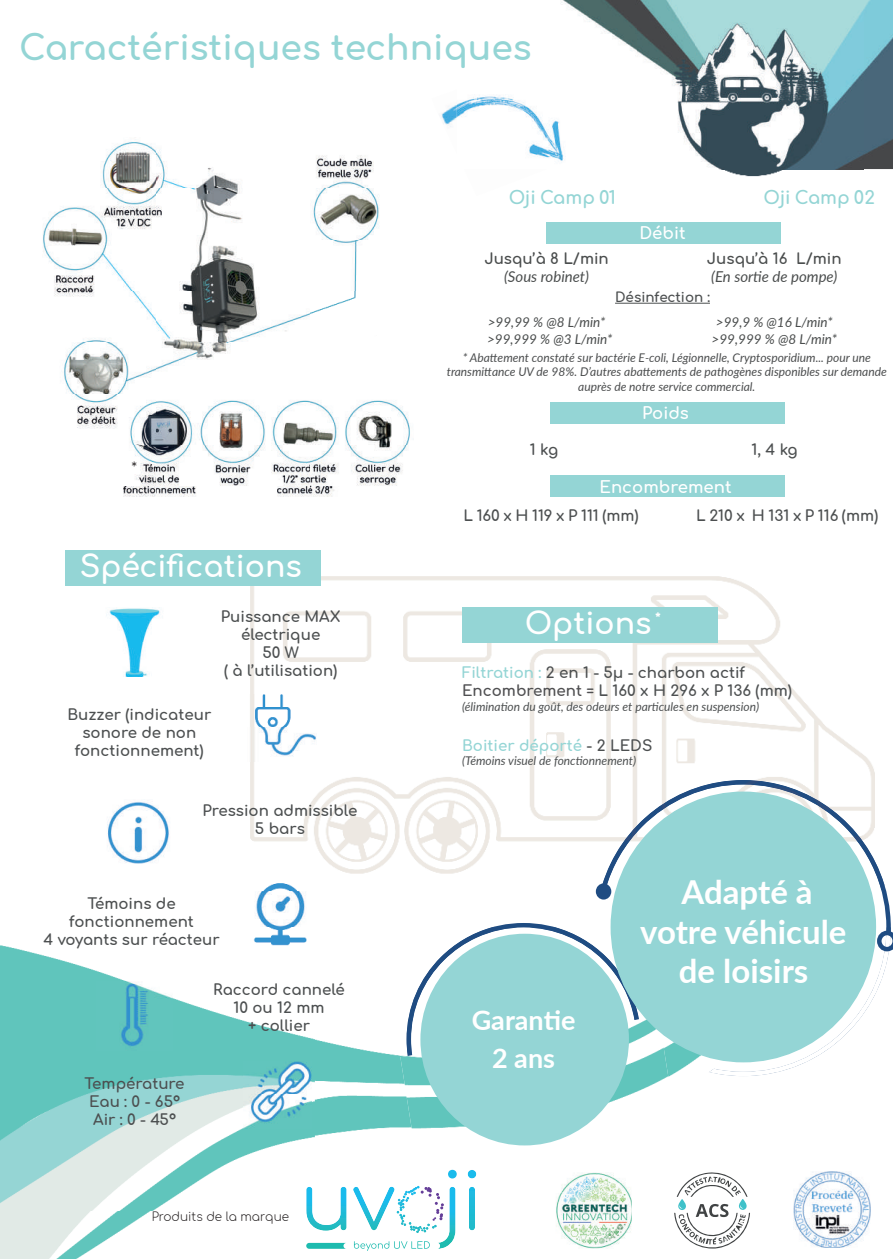
<style>
.page{position:relative;width:893px;height:1259px;background:#fff}
.page>*{position:absolute;margin:0;border:0;box-sizing:border-box;transform-origin:0 0}
.t1{font:700 34.5px "Comfortaa";color:#94d5d5}
.t2{font:700 33px/39.6px "Lato";color:#fff;text-align:center}
.t3{font:700 30px "Comfortaa";color:#fff}
.t4{font:700 27px/37.5px "Lato";color:#fff;text-align:center}
.t5{font:700 18px "Comfortaa";color:#94d5d5}
.t6{font:700 16.5px "Comfortaa";color:#fff}
.t7{font:700 15px/18px "Comfortaa";color:#4c4f50;text-align:center}
.t8{font:italic 15px "Lato";color:#4a4d4d}
.t9{font:700 15px "Comfortaa";color:#4a4d4d}
.t10{font:700 15px "Comfortaa";color:#94d5d5}
.t11{font:15px "Lato";color:#231f20}
.t12{font:700 15px "Comfortaa";color:#fff}
.t13{font:italic 13.5px/16.2px "Lato";color:#4a4d4d}
.t14{font:700 13.5px "Comfortaa";color:#4c4f50}
.t15{font:italic 12px/14.4px "Lato";color:#4b4d4e;text-align:center}
.t16{font:italic 12px "Lato";color:#4c4f50}
.t17{font:300 12px "Comfortaa";color:#231f20}
.s1{color:#94d5d5}
.s2{color:#4f4f51}
.s3{color:#4d5051}
.s4{color:#4c4f50}
</style>
<div class="page">
<img style="left:560px;top:0;width:333px;height:169px">
<img style="left:250px;top:576px;width:625px;height:298px">
<img style="left:602px;top:780px;width:282px;height:110px">
<img style="left:545px;top:861px;width:60px;height:27px">
<img style="left:0;top:945px;width:315px;height:314px">
<img style="left:315px;top:1039px;width:85px;height:30px">
<img style="left:315px;top:1069px;width:85px;height:180px">
<img style="left:725px;top:927px;width:166px;height:149px">
<img style="left:639px;top:1010px;width:86px;height:65px">
<img style="left:409px;top:927px;width:230px;height:89px">
<img style="left:400px;top:1016px;width:284px;height:198px">
<img style="left:43px;top:142px;width:367px;height:354px">
<div style="left:462px;top:607px;width:256px;height:35px;background:#94d5d5"></div>
<div style="left:65px;top:550px;width:256px;height:36px;background:#94d5d5"></div>
<div style="left:550px;top:475px;width:234px;height:22px;background:#94d5d5"></div>
<div style="left:550px;top:402px;width:234px;height:22px;background:#94d5d5"></div>
<svg style="left:306px;top:1186px;width:41px;height:44px"></svg>
<svg style="left:468px;top:1169px;width:8px;height:61px"></svg>
<svg style="left:353px;top:1185px;width:102px;height:66px"></svg>
<svg style="left:306px;top:1242px;width:41px;height:6px"></svg>
<svg style="left:448px;top:1169px;width:9px;height:9px"></svg>
<svg style="left:674px;top:1170px;width:76px;height:79px"></svg>
<img style="left:441px;top:104px;width:16px;height:23px">
<img style="left:457px;top:63px;width:119px;height:106px">
<svg style="left:518px;top:64px;width:12px;height:4px"></svg>
<img style="left:106px;top:608px;width:54px;height:69px">
<img style="left:97px;top:981px;width:76px;height:70px">
<img style="left:107px;top:802px;width:62px;height:62px">
<img style="left:250px;top:694px;width:74px;height:67px">
<img style="left:243px;top:883px;width:72px;height:68px">
<img style="left:243px;top:1061px;width:68px;height:67px">
<div style="left:547px;top:222px;width:234px;height:22px;background:#94d5d5"></div>
<img style="left:794px;top:1171px;width:76px;height:77px">
<img style="left:556px;top:1193px;width:76px;height:55px">
<img style="left:556px;top:1172px;width:76px;height:21px">
<img style="left:638px;top:0;width:225px;height:177px">
<div style="left:611px;top:792px;width:264px;height:269px;background:#94d5d5;border-radius:50%"></div>
<div style="left:420px;top:933px;width:209px;height:212px;background:#94d5d5;border-radius:50%"></div>
<div style="left:596px;top:883px;width:15px;height:16px;background:#1f4c82;border-radius:50%"></div>
<svg style="left:877px;top:930px;width:16px;height:21px"></svg>
<hr style="left:615px;top:303px;width:95px;height:1px;background:#4c4f50">
<h1 class="t1" style="left:19px;top:16px;width:514px">Caractéristiques techniques</h1>
<p class="t5" style="left:509px;top:190px;width:109px">Oji Camp 01</p>
<p class="t5" style="left:763px;top:190px;width:113px">Oji Camp 02</p>
<p class="t6" style="left:639px;top:218px;width:48px">Débit</p>
<p class="t9" style="left:707px;top:245px;width:136px">Jusqu’à 16 L/min</p>
<p class="t8" style="left:711px;top:266px;width:128px">(En sortie de pompe)</p>
<p class="t13" style="left:712px;top:315px;width:127px;text-align:center">&gt;99,9 % @16 L/min* &gt;99,999 % @8 L/min*</p>
<p class="t15" style="left:447px;top:350px;width:442px">* Abattement constaté sur bactérie E-coli, Légionnelle, Cryptosporidium... pour une transmittance UV de 98%. D’autres abattements de pathogènes disponibles sur demande auprès de notre service commercial.</p>
<p class="t9" style="left:484px;top:245px;width:126px">Jusqu’à 8 L/min</p>
<p class="t8" style="left:504px;top:271px;width:86px">(Sous robinet)</p>
<p class="t13" style="left:487px;top:315px;width:127px">&gt;99,99 % @8 L/min* &gt;99,999 % @3 L/min*</p>
<p class="t14" style="left:615px;top:285px;width:96px">Désinfection :</p>
<p class="t6" style="left:642px;top:397px;width:48px">Poids</p>
<p class="t11" style="left:131px;top:459px;width:8px">*</p>
<h3 class="t3" style="left:80px;top:538px;width:224px">Spécifications</h3>
<p class="t7" style="left:221px;top:605px;width:121px">Puissance MAX électrique<br>50 W<br>( à l’utilisation)</p>
<p class="t7" style="left:67px;top:704px;width:145px">Buzzer (indicateur sonore de non fonctionnement)</p>
<p class="t7" style="left:202px;top:799px;width:156px">Pression admissible<br>5 bars</p>
<p class="t7" style="left:43px;top:892px;width:178px">Témoins de fonctionnement<br>4 voyants sur réacteur</p>
<p class="t7" style="left:85px;top:1072px;width:101px;text-align:left">Température<br>Eau : 0 - 65°<br>Air : 0 - 45°</p>
<p class="t7" style="left:213px;top:978px;width:133px">Raccord cannelé<br>10 ou 12 mm<br>+ collier</p>
<p class="t17" style="left:152px;top:1211px;width:139px">Produits de la marque</p>
<p class="t7" style="left:530px;top:438px;width:30px">1 kg</p>
<p class="t7" style="left:751px;top:438px;width:48px">1, 4 kg</p>
<p class="t6" style="left:599px;top:471px;width:134px">Encombrement</p>
<p class="t7" style="left:463px;top:508px;width:177px">L 160 x H 119 x P 111 (mm)</p>
<p class="t7" style="left:696px;top:508px;width:184px">L 210 x H 131 x P 116 (mm)</p>
<h3 class="t3" style="left:525px;top:595px;width:128px">Options</h3>
<p class="t12" style="left:655px;top:612px;width:7px">*</p>
<p class="t7" style="left:462px;top:662px;width:331px;text-align:left"><span class="s1">Filtration :</span> 2 en 1 - 5µ - charbon actif<br><span class="s2">Encombrement =</span> <span class="s3">L 160 x H 296 x P 136 (mm)</span></p>
<p class="t16" style="left:462px;top:698px;width:299px">(élimination du goût, des odeurs et particules en suspension)</p>
<p class="t10" style="left:462px;top:731px;width:192px">Boitier déporté <span class="s4">- 2 LEDS</span></p>
<p class="t16" style="left:462px;top:752px;width:176px">(Témoins visuel de fonctionnement)</p>
<h3 class="t4" style="left:472px;top:1000px;width:105px">Garantie<br>2 ans</h3>
<h2 class="t2" style="left:640px;top:874px;width:208px">Adapté à votre véhicule de loisirs</h2>
</div>
